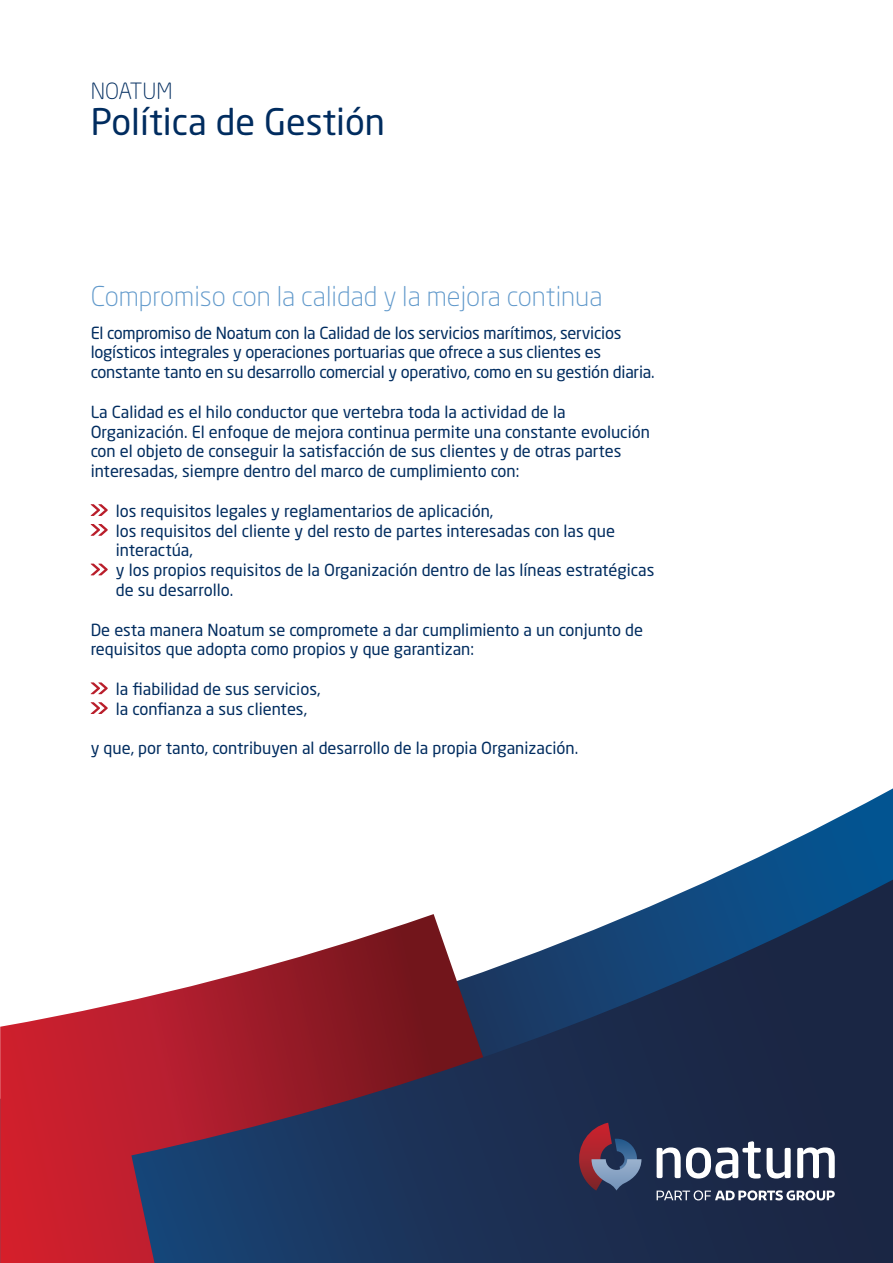
<style>
.page{position:relative;width:893px;height:1263px;background:#fff}
.page>*{position:absolute;margin:0;border:0;box-sizing:border-box;transform-origin:0 0}
.t1{font:36.15px "Neo Sans Std";color:#002c5f}
.t2{font:300 27px "Neo Sans Std";color:#6199cb}
.t3{font:300 22.05px "Neo Sans Std";color:#002c5f}
.t4{font:16.5px/19.8px "Neo Sans Std";color:#002c5f}
</style>
<div class="page">
<svg style="left:710px;top:788px;width:183px;height:92px"></svg>
<svg style="left:0;top:1000px;width:131px;height:263px;background:#cb2b38"></svg>
<svg style="left:131px;top:880px;width:762px;height:383px;background:#504864"></svg>
<svg style="left:91px;top:504px;width:17px;height:12px"></svg>
<svg style="left:91px;top:524px;width:17px;height:12px"></svg>
<svg style="left:91px;top:564px;width:17px;height:11px"></svg>
<svg style="left:91px;top:682px;width:17px;height:12px"></svg>
<svg style="left:91px;top:702px;width:17px;height:12px"></svg>
<svg style="left:576px;top:1123px;width:65px;height:67px;background:#584560"></svg>
<svg style="left:657px;top:1141px;width:104px;height:37px"></svg>
<svg style="left:767px;top:1148px;width:24px;height:30px"></svg>
<svg style="left:797px;top:1147px;width:38px;height:31px"></svg>
<svg style="left:657px;top:1190px;width:178px;height:10px"></svg>
<h3 class="t3" style="left:91px;top:78px;width:83px">NOATUM</h3>
<h1 class="t1" style="left:91px;top:99px;width:296px">Política de Gestión</h1>
<h2 class="t2" style="left:91px;top:280px;width:513px">Compromiso con la calidad y la mejora continua</h2>
<p class="t4" style="left:91px;top:322px;width:565px">El compromiso de Noatum con la Calidad de los servicios marítimos, servicios logísticos integrales y operaciones portuarias que ofrece a sus clientes es constante tanto en su desarrollo comercial y operativo, como en su gestión diaria.</p>
<p class="t4" style="left:91px;top:401px;width:561px">La Calidad es el hilo conductor que vertebra toda la actividad de la Organización. El enfoque de mejora continua permite una constante evolución con el objeto de conseguir la satisfacción de sus clientes y de otras partes interesadas, siempre dentro del marco de cumplimiento con:</p>
<p class="t4" style="left:116px;top:500px;width:540px">los requisitos legales y reglamentarios de aplicación,<br>los requisitos del cliente y del resto de partes interesadas con las que interactúa,<br>y los propios requisitos de la Organización dentro de las líneas estratégicas de su desarrollo.</p>
<p class="t4" style="left:91px;top:619px;width:554px">De esta manera Noatum se compromete a dar cumplimiento a un conjunto de requisitos que adopta como propios y que garantizan:</p>
<p class="t4" style="left:116px;top:679px;width:206px">la fiabilidad de sus servicios, la confianza a sus clientes,</p>
<p class="t4" style="left:91px;top:738px;width:489px">y que, por tanto, contribuyen al desarrollo de la propia Organización.</p>
</div>
